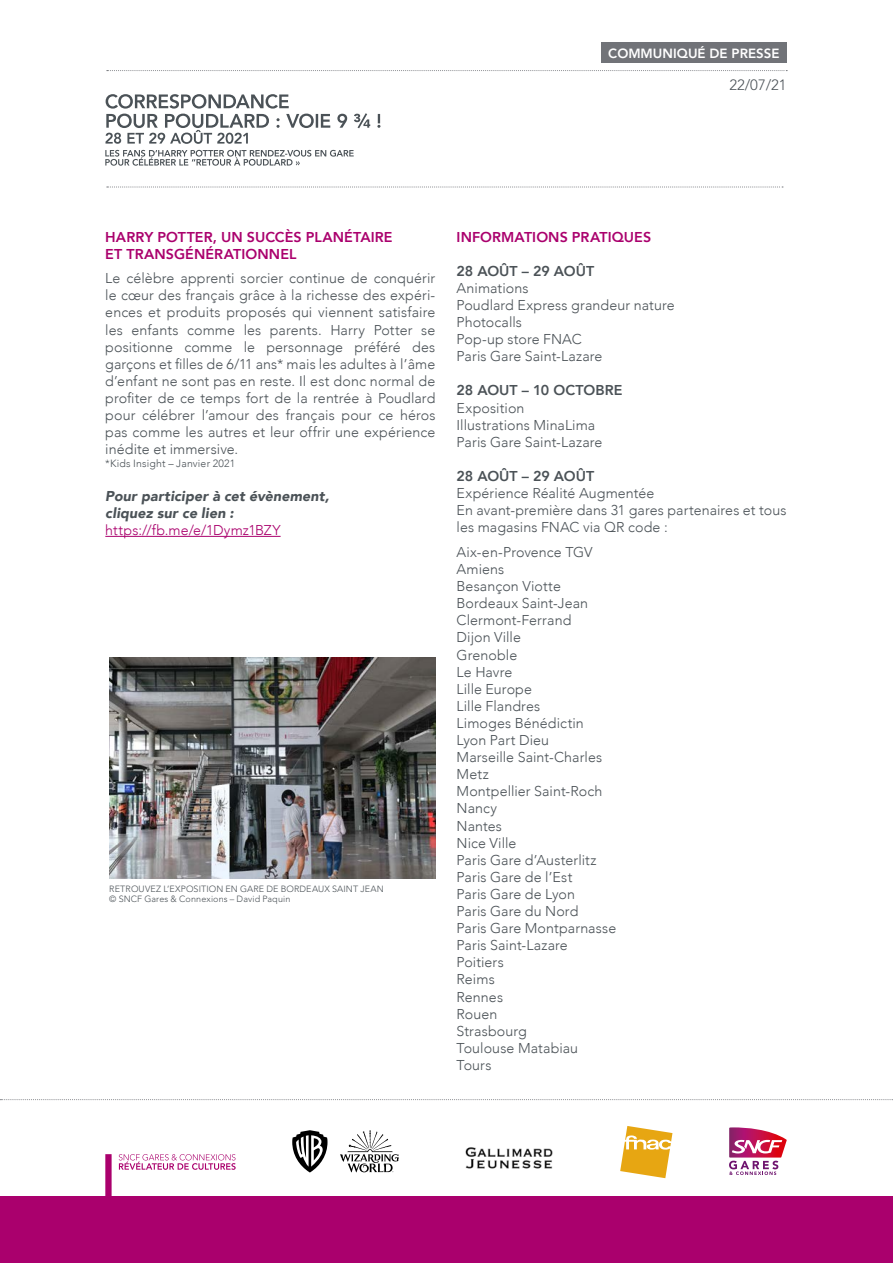
<style>
.page{position:relative;width:893px;height:1263px;background:#fff}
.page>*{position:absolute;margin:0;border:0;box-sizing:border-box;transform-origin:0 0}
.t1{font:300 14.85px "Avenir LT Std";color:#4b5257}
.t2{font:300 14.25px/17.1px "Avenir";letter-spacing:.005em;color:#4b5257}
.t3{font:800 14.25px/17.1px "Avenir";letter-spacing:.005em;color:#aa006d}
.t4{font:italic 900 14.25px/17.1px "Avenir";letter-spacing:.01em;color:#4b5257}
.t5{font:800 14.25px "Avenir";letter-spacing:.005em;color:#4b5257}
.t6{font:300 14.25px "Avenir";letter-spacing:.005em;color:#aa006d}
.t7{font:800 13.2px "Avenir LT Std";color:#fff}
.t8{font:300 10.5px "Avenir";letter-spacing:.015em;color:#4b5257}
.t9{font:300 9px/10.5px "Avenir LT Std";letter-spacing:.015em;color:#4b5257}
</style>
<div class="page">
<svg style="left:107px;top:70px;width:680px;height:1px"></svg>
<div style="left:601px;top:43px;width:186px;height:20px;background:#717378"></div>
<svg style="left:0;top:1099px;width:893px;height:1px"></svg>
<div style="left:0;top:1197px;width:893px;height:66px;background:#aa006d"></div>
<div style="left:105px;top:1154px;width:7px;height:60px;background:#aa006d"></div>
<svg style="left:119px;top:1154px;width:117px;height:16px"></svg>
<svg style="left:729px;top:1127px;width:58px;height:48px"></svg>
<svg style="left:340px;top:1130px;width:59px;height:42px"></svg>
<svg style="left:292px;top:1130px;width:35px;height:42px"></svg>
<svg style="left:620px;top:1126px;width:52px;height:52px"></svg>
<img style="left:465px;top:1147px;width:88px;height:22px">
<hr style="left:105px;top:536px;width:176px;height:1px;background:#aa006d">
<svg style="left:107px;top:187px;width:676px;height:1px"></svg>
<svg style="left:105px;top:150px;width:249px;height:16px"></svg>
<svg style="left:105px;top:94px;width:275px;height:50px"></svg>
<img style="left:109px;top:657px;width:326px;height:221px">
<p class="t7" style="left:608px;top:45px;width:173px">COMMUNIQUÉ DE PRESSE</p>
<p class="t1" style="left:729px;top:76px;width:59px">22/07/21</p>
<p class="t3" style="left:105px;top:228px;width:289px">HARRY POTTER, UN SUCCÈS PLANÉTAIRE<br>ET TRANSGÉNÉRATIONNEL</p>
<p class="t2" style="left:105px;top:270px;width:332px;text-align:justify">Le célèbre apprenti sorcier continue de conquérir le cœur des français grâce à la richesse des expéri&shy;ences et produits proposés qui viennent satisfaire les enfants comme les parents. Harry Potter se positionne comme le personnage préféré des garçons et filles de 6/11 ans* mais les adultes à l’âme d’enfant ne sont pas en reste. Il est donc normal de profiter de ce temps fort de la rentrée à Poudlard pour célébrer l’amour des français pour ce héros pas comme les autres et leur offrir une expérience inédite et immersive.</p>
<p class="t8" style="left:105px;top:457px;width:131px">*Kids Insight – Janvier 2021</p>
<p class="t4" style="left:105px;top:487px;width:225px">Pour participer à cet évènement, cliquez sur ce lien :</p>
<p class="t6" style="left:105px;top:522px;width:177px">https://fb.me/e/1Dymz1BZY</p>
<p class="t9" style="left:109px;top:883px;width:276px">RETROUVEZ L’EXPOSITION EN GARE DE BORDEAUX SAINT JEAN © SNCF Gares &amp; Connexions – David Paquin</p>
<p class="t3" style="left:457px;top:228px;width:196px">INFORMATIONS PRATIQUES</p>
<p class="t5" style="left:457px;top:260px;width:139px">28 AOÛT – 29 AOÛT</p>
<p class="t2" style="left:457px;top:279px;width:220px">Animations<br>Poudlard Express grandeur nature<br>Photocalls<br>Pop-up store FNAC<br>Paris Gare Saint-Lazare</p>
<p class="t5" style="left:457px;top:379px;width:168px">28 AOUT – 10 OCTOBRE</p>
<p class="t2" style="left:457px;top:399px;width:147px">Exposition<br>Illustrations MinaLima<br>Paris Gare Saint-Lazare</p>
<p class="t5" style="left:457px;top:465px;width:139px">28 AOÛT – 29 AOÛT</p>
<p class="t2" style="left:457px;top:485px;width:331px">Expérience Réalité Augmentée<br>En avant-première dans 31 gares partenaires et tous les magasins FNAC via QR code :</p>
<p class="t2" style="left:457px;top:543px;width:161px">Aix-en-Provence TGV<br>Amiens<br>Besançon Viotte<br>Bordeaux Saint-Jean<br>Clermont-Ferrand<br>Dijon Ville<br>Grenoble<br>Le Havre<br>Lille Europe<br>Lille Flandres<br>Limoges Bénédictin<br>Lyon Part Dieu<br>Marseille Saint-Charles<br>Metz<br>Montpellier Saint-Roch<br>Nancy<br>Nantes<br>Nice Ville<br>Paris Gare d’Austerlitz<br>Paris Gare de l’Est<br>Paris Gare de Lyon<br>Paris Gare du Nord<br>Paris Gare Montparnasse<br>Paris Saint-Lazare<br>Poitiers<br>Reims<br>Rennes<br>Rouen<br>Strasbourg<br>Toulouse Matabiau<br>Tours</p>
</div>
